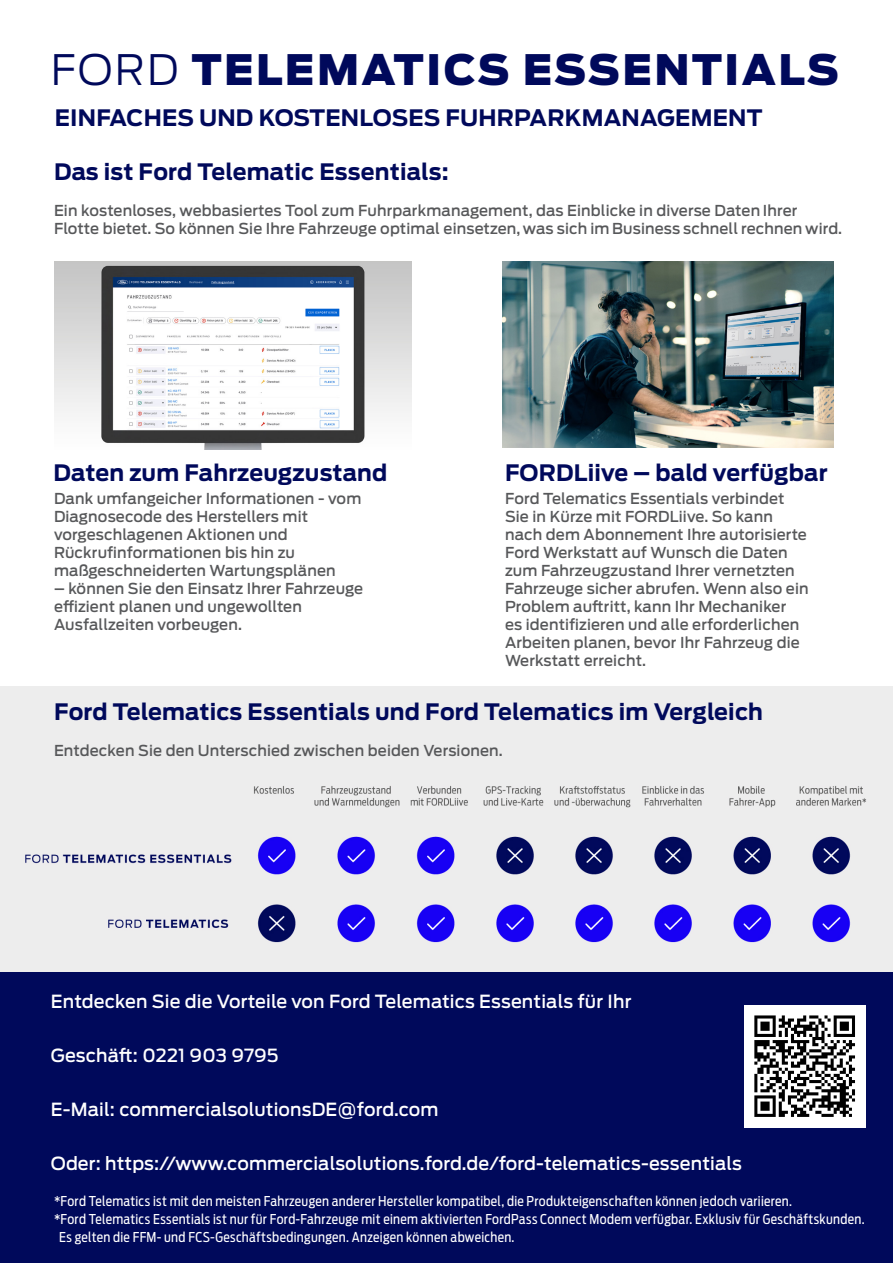
<style>
.page{position:relative;width:893px;height:1263px;background:#fff}
.page>*{position:absolute;margin:0;border:0;box-sizing:border-box;transform-origin:0 0}
.t1{font:900 41.7px "Ford Antenna";letter-spacing:.055em;color:#00095b}
.t2{font:700 22.5px "Ford Antenna";letter-spacing:.01em;color:#00095b}
.t3{font:500 18px "Ford Antenna";letter-spacing:.01em;color:#fff}
.t4{font:500 15px/18px "Ford Antenna";letter-spacing:.01em;color:#57585a}
.t5{font:13.5px/18px "Ford Antenna Cond";letter-spacing:.02em;color:#fff}
.s1{font-weight:300}
</style>
<div class="page">
<div style="left:0;top:687px;width:893px;height:62px;background:#ededed"></div>
<img style="left:0;top:749px;width:893px;height:223px">
<img style="left:55px;top:262px;width:357px;height:187px">
<img style="left:503px;top:262px;width:331px;height:186px">
<div style="left:0;top:972px;width:893px;height:291px;background:#00095b"></div>
<img style="left:744px;top:1006px;width:122px;height:121px">
<p class="t1" style="left:51px;top:31px;width:790px"><span class="s1">FORD</span> TELEMATICS ESSENTIALS</p>
<p class="t2" style="left:55px;top:97px;width:709px">EINFACHES UND KOSTENLOSES FUHRPARKMANAGEMENT</p>
<p class="t2" style="left:54px;top:151px;width:396px">Das ist Ford Telematic Essentials:</p>
<p class="t4" style="left:54px;top:200px;width:789px">Ein kostenloses, webbasiertes Tool zum Fuhrparkmanagement, das Einblicke in diverse Daten Ihrer<br>Flotte bietet. So können Sie Ihre Fahrzeuge optimal einsetzen, was sich im Business schnell rechnen wird.</p>
<p class="t2" style="left:505px;top:453px;width:324px">FORDLiive – bald verfügbar</p>
<p class="t4" style="left:505px;top:488px;width:305px">Ford Telematics Essentials verbindet Sie in Kürze mit FORDLiive. So kann nach dem Abonnement Ihre autorisierte Ford Werkstatt auf Wunsch die Daten zum Fahrzeugzustand Ihrer vernetzten Fahrzeuge sicher abrufen. Wenn also ein Problem auftritt, kann Ihr Mechaniker<br>es identifizieren und alle erforderlichen Arbeiten planen, bevor Ihr Fahrzeug die Werkstatt erreicht.</p>
<p class="t2" style="left:54px;top:691px;width:711px">Ford Telematics Essentials und Ford Telematics im Vergleich</p>
<p class="t4" style="left:54px;top:740px;width:450px">Entdecken Sie den Unterschied zwischen beiden Versionen.</p>
<p class="t2" style="left:54px;top:453px;width:335px">Daten zum Fahrzeugzustand</p>
<p class="t4" style="left:54px;top:488px;width:309px">Dank umfangeicher Informationen - vom</p>
<p class="t4" style="left:54px;top:506px;width:283px">Diagnosecode des Herstellers mit vorgeschlagenen Aktionen und Rückrufinformationen bis hin zu maßgeschneiderten Wartungsplänen</p>
<p class="t4" style="left:54px;top:578px;width:311px">– können Sie den Einsatz Ihrer Fahrzeuge effizient planen und ungewollten<br>Ausfallzeiten vorbeugen.</p>
<p class="t3" style="left:51px;top:986px;width:582px">Entdecken Sie die Vorteile von Ford Telematics Essentials für Ihr</p>
<p class="t3" style="left:51px;top:1040px;width:229px">Geschäft: 0221 903 9795</p>
<p class="t3" style="left:51px;top:1094px;width:389px">E-Mail: commercialsolutionsDE@ford.com</p>
<p class="t3" style="left:51px;top:1148px;width:693px">Oder: https://www.commercialsolutions.ford.de/ford-telematics-essentials</p>
<p class="t5" style="left:54px;top:1190px;width:812px">*Ford Telematics ist mit den meisten Fahrzeugen anderer Hersteller kompatibel, die Produkteigenschaften können jedoch variieren.<br>*Ford Telematics Essentials ist nur für Ford-Fahrzeuge mit einem aktivierten FordPass Connect Modem verfügbar. Exklusiv für Geschäftskunden.</p>
<p class="t5" style="left:59px;top:1226px;width:457px">Es gelten die FFM- und FCS-Geschäftsbedingungen. Anzeigen können abweichen.</p>
</div>
